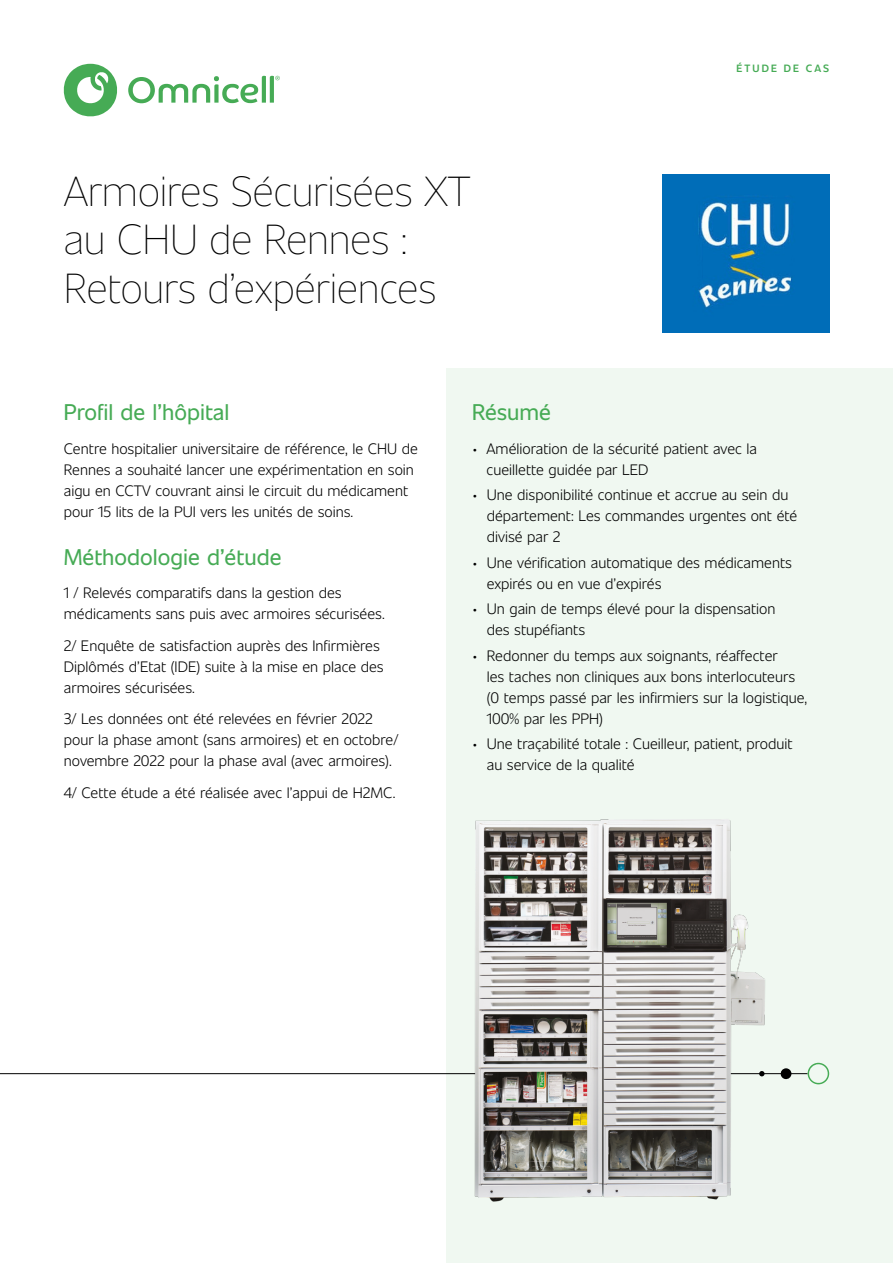
<style>
.page{position:relative;width:893px;height:1263px;background:#fff}
.page>*{position:absolute;margin:0;border:0;box-sizing:border-box;transform-origin:0 0}
.t1{font:200 41.7px/48.6px "Unitext";letter-spacing:-.01em;color:#000}
.t2{font:22.5px "Unitext";color:#46ab55}
.t3{font:300 15px/21px "Unitext";color:#000}
.t4{font:600 10.5px "Unitext";letter-spacing:.2em;color:#46ab55}
</style>
<div class="page">
<div style="left:446px;top:369px;width:447px;height:894px;background:#f0f8f1"></div>
<svg style="left:63px;top:64px;width:54px;height:53px"></svg>
<svg style="left:128px;top:76px;width:152px;height:27px"></svg>
<hr style="left:0;top:1073px;width:807px;height:1px;background:#000">
<svg style="left:780px;top:1068px;width:11px;height:12px"></svg>
<svg style="left:807px;top:1063px;width:22px;height:21px"></svg>
<img style="left:468px;top:819px;width:303px;height:383px">
<img style="left:662px;top:174px;width:167px;height:159px">
<h1 class="t1" style="left:64px;top:164px;width:408px">Armoires Sécurisées XT au CHU de Rennes :<br>Retours d’expériences</h1>
<p class="t4" style="left:736px;top:60px;width:94px">ÉTUDE DE CAS</p>
<h2 class="t2" style="left:64px;top:396px;width:167px">Profil de l’hôpital</h2>
<p class="t3" style="left:64px;top:437px;width:356px">Centre hospitalier universitaire de référence, le CHU de Rennes a souhaité lancer une expérimentation en soin aigu en CCTV couvrant ainsi le circuit du médicament pour 15 lits de la PUI vers les unités de soins.</p>
<h2 class="t2" style="left:64px;top:540px;width:219px">Méthodologie d’étude</h2>
<p class="t3" style="left:64px;top:581px;width:322px">1 / Relevés comparatifs dans la gestion des médicaments sans puis avec armoires sécurisées.</p>
<p class="t3" style="left:64px;top:634px;width:321px">2/ Enquête de satisfaction auprès des Infirmières<br>Diplômés d’Etat (IDE) suite à la mise en place des armoires sécurisées.</p>
<p class="t3" style="left:64px;top:707px;width:336px">3/ Les données ont été relevées en février 2022 pour la phase amont (sans armoires) et en octobre/ novembre 2022 pour la phase aval (avec armoires).</p>
<p class="t3" style="left:64px;top:781px;width:333px">4/ Cette étude a été réalisée avec l’appui de H2MC.</p>
<h2 class="t2" style="left:472px;top:396px;width:81px">Résumé</h2>
<p class="t3" style="left:486px;top:437px;width:272px;text-indent:-15px">• Amélioration de la sécurité patient avec la cueillette guidée par LED</p>
<p class="t3" style="left:487px;top:483px;width:312px;text-indent:-15px">• Une disponibilité continue et accrue au sein du département: Les commandes urgentes ont été divisé par 2</p>
<p class="t3" style="left:487px;top:551px;width:307px;text-indent:-15px">• Une vérification automatique des médicaments expirés ou en vue d’expirés</p>
<p class="t3" style="left:487px;top:597px;width:290px;text-indent:-15px">• Un gain de temps élevé pour la dispensation des stupéfiants</p>
<p class="t3" style="left:487px;top:644px;width:322px;text-indent:-15px">• Redonner du temps aux soignants, réaffecter<br>les taches non cliniques aux bons interlocuteurs (0 temps passé par les infirmiers sur la logistique, 100% par les PPH)</p>
<p class="t3" style="left:487px;top:732px;width:307px;text-indent:-15px">• Une traçabilité totale : Cueilleur, patient, produit au service de la qualité</p>
</div>
